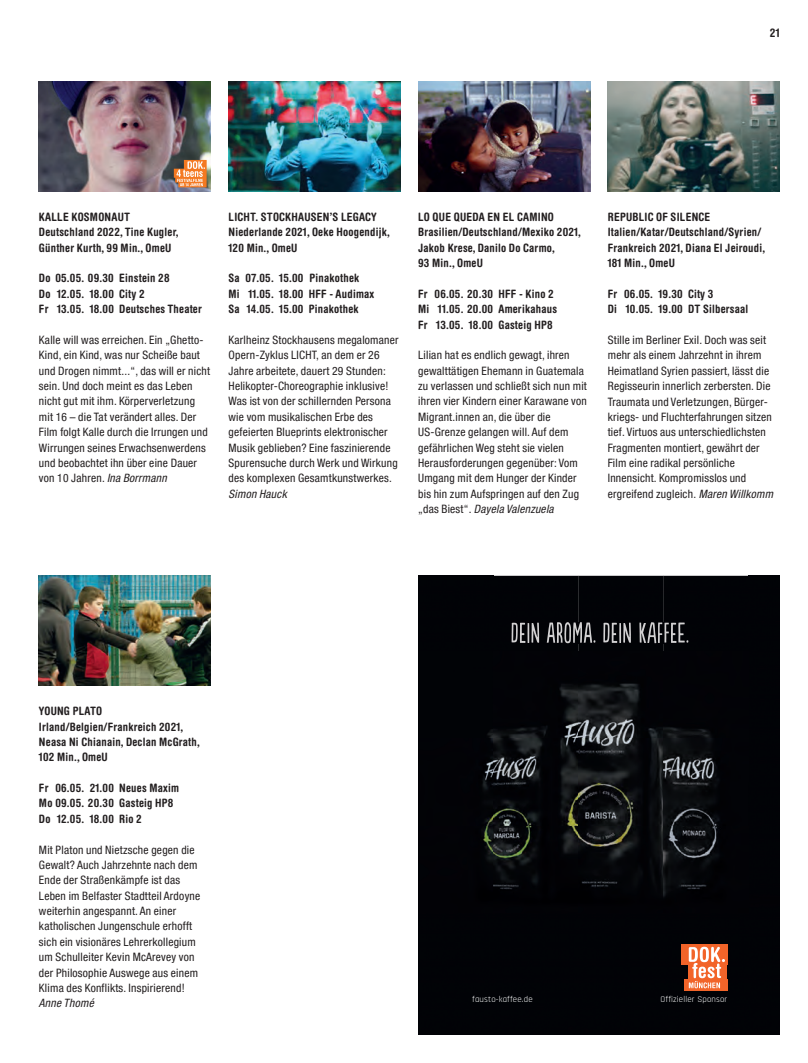
<style>
.page{position:relative;width:808px;height:1063px;background:#fff}
.page>*{position:absolute;margin:0;border:0;box-sizing:border-box;transform-origin:0 0}
.t1{font:700 condensed 11.88px "Helvetica Rounded LT Pro";color:#231f20}
.t2{font:condensed 11.5px/15.4px "Helvetica Neue LT Pro";letter-spacing:.02em;color:#231f20}
.t3{font:700 condensed 11.5px/15.4px "Helvetica Rounded LT Pro";letter-spacing:.02em;color:#231f20}
.t4{font:italic condensed 11.5px "Helvetica Neue LT Pro";letter-spacing:.02em;color:#231f20}
.t5{font:8.75px "Rajdhani";letter-spacing:.02em;color:#fff}
.s1{font-style:italic}
</style>
<div class="page">
<img style="left:229px;top:81px;width:171px;height:110px">
<img style="left:39px;top:81px;width:172px;height:110px">
<img style="left:418px;top:81px;width:172px;height:110px">
<img style="left:608px;top:81px;width:172px;height:110px">
<img style="left:39px;top:576px;width:172px;height:110px">
<svg style="left:174px;top:160px;width:33px;height:27px"></svg>
<img style="left:418px;top:576px;width:362px;height:459px">
<img style="left:512px;top:622px;width:83px;height:21px">
<img style="left:603px;top:622px;width:85px;height:21px">
<div style="left:681px;top:944px;width:46px;height:21px;background:#f26429"></div>
<div style="left:689px;top:965px;width:38px;height:15px;background:#f26429"></div>
<svg style="left:684px;top:980px;width:43px;height:11px"></svg>
<svg style="left:689px;top:947px;width:36px;height:41px"></svg>
<p class="t1" style="left:770px;top:26px;width:11px">21</p>
<p class="t3" style="left:39px;top:209px;width:141px">KALLE KOSMONAUT<br>Deutschland 2022, Tine Kugler,<br>Günther Kurth, 99 Min., OmeU</p>
<p class="t3" style="left:39px;top:270px;width:164px">Do 05.05. 09.30 Einstein 28<br>Do 12.05. 18.00 City 2<br>Fr 13.05. 18.00 Deutsches Theater</p>
<p class="t2" style="left:39px;top:332px;width:173px">Kalle will was erreichen. Ein „Ghetto-Kind, ein Kind, was nur Scheiße baut und Drogen nimmt...“, das will er nicht sein. Und doch meint es das Leben nicht gut mit ihm. Körperverletzung mit 16 – die Tat verändert alles. Der Film folgt Kalle durch die Irrungen und Wirrungen seines Erwachsenwerdens und beobachtet ihn über eine Dauer von 10 Jahren. <span class="s1">Ina Borrmann</span></p>
<p class="t3" style="left:229px;top:209px;width:163px">LICHT. STOCKHAUSEN’S LEGACY<br>Niederlande 2021, Oeke Hoogendijk,<br>120 Min., OmeU</p>
<p class="t3" style="left:229px;top:270px;width:147px">Sa 07.05. 15.00 Pinakothek<br>Mi 11.05. 18.00 HFF - Audimax<br>Sa 14.05. 15.00 Pinakothek</p>
<p class="t2" style="left:229px;top:332px;width:172px">Karlheinz Stockhausens megalomaner Opern-Zyklus LICHT, an dem er 26<br>Jahre arbeitete, dauert 29 Stunden:<br>Helikopter-Choreographie inklusive!<br>Was ist von der schillernden Persona wie vom musikalischen Erbe des gefeierten Blueprints elektronischer Musik geblieben? Eine faszinierende Spurensuche durch Werk und Wirkung des komplexen Gesamtkunstwerkes.</p>
<p class="t4" style="left:229px;top:487px;width:60px">Simon Hauck</p>
<p class="t3" style="left:418px;top:209px;width:164px">LO QUE QUEDA EN EL CAMINO<br>Brasilien/Deutschland/Mexiko 2021,<br>Jakob Krese, Danilo Do Carmo,<br>93 Min., OmeU</p>
<p class="t3" style="left:418px;top:286px;width:140px">Fr 06.05. 20.30 HFF - Kino 2<br>Mi 11.05. 20.00 Amerikahaus<br>Fr 13.05. 18.00 Gasteig HP8</p>
<p class="t2" style="left:418px;top:347px;width:170px">Lilian hat es endlich gewagt, ihren gewalttätigen Ehemann in Guatemala zu verlassen und schließt sich nun mit ihren vier Kindern einer Karawane von Migrant.innen an, die über die US-Grenze gelangen will. Auf dem gefährlichen Weg steht sie vielen Herausforderungen gegenüber: Vom Umgang mit dem Hunger der Kinder bis hin zum Aufspringen auf den Zug „das Biest“. <span class="s1">Dayela Valenzuela</span></p>
<p class="t3" style="left:608px;top:209px;width:159px">REPUBLIC OF SILENCE<br>Italien/Katar/Deutschland/Syrien/<br>Frankreich 2021, Diana El Jeiroudi,<br>181 Min., OmeU</p>
<p class="t3" style="left:608px;top:286px;width:142px">Fr 06.05. 19.30 City 3<br>Di 10.05. 19.00 DT Silbersaal</p>
<p class="t2" style="left:608px;top:332px;width:167px">Stille im Berliner Exil. Doch was seit mehr als einem Jahrzehnt in ihrem Heimatland Syrien passiert, lässt die Regisseurin innerlich zerbersten. Die Traumata und Verletzungen, Bürger&shy;kriegs- und Fluchterfahrungen sitzen tief. Virtuos aus unterschiedlichsten Fragmenten montiert, gewährt der Film eine radikal persönliche Innensicht. Kompromisslos und ergreifend zugleich. <span class="s1">Maren Willkomm</span></p>
<p class="t3" style="left:39px;top:703px;width:162px">YOUNG PLATO<br>Irland/Belgien/Frankreich 2021,<br>Neasa Ni Chianain, Declan McGrath,<br>102 Min., OmeU</p>
<p class="t3" style="left:39px;top:780px;width:142px">Fr 06.05. 21.00 Neues Maxim<br>Mo 09.05. 20.30 Gasteig HP8<br>Do 12.05. 18.00 Rio 2</p>
<p class="t2" style="left:39px;top:842px;width:163px">Mit Platon und Nietzsche gegen die Gewalt? Auch Jahrzehnte nach dem Ende der Straßenkämpfe ist das Leben im Belfaster Stadtteil Ardoyne weiterhin angespannt. An einer katholischen Jungenschule erhofft sich ein visionäres Lehrerkollegium um Schulleiter Kevin McArevey von der Philosophie Auswege aus einem Klima des Konflikts. Inspirierend!</p>
<p class="t4" style="left:39px;top:997px;width:56px">Anne Thomé</p>
<p class="t5" style="left:472px;top:994px;width:62px">fausto-kaffee.de</p>
<p class="t5" style="left:660px;top:994px;width:68px">Offizieller Sponsor</p>
</div>
